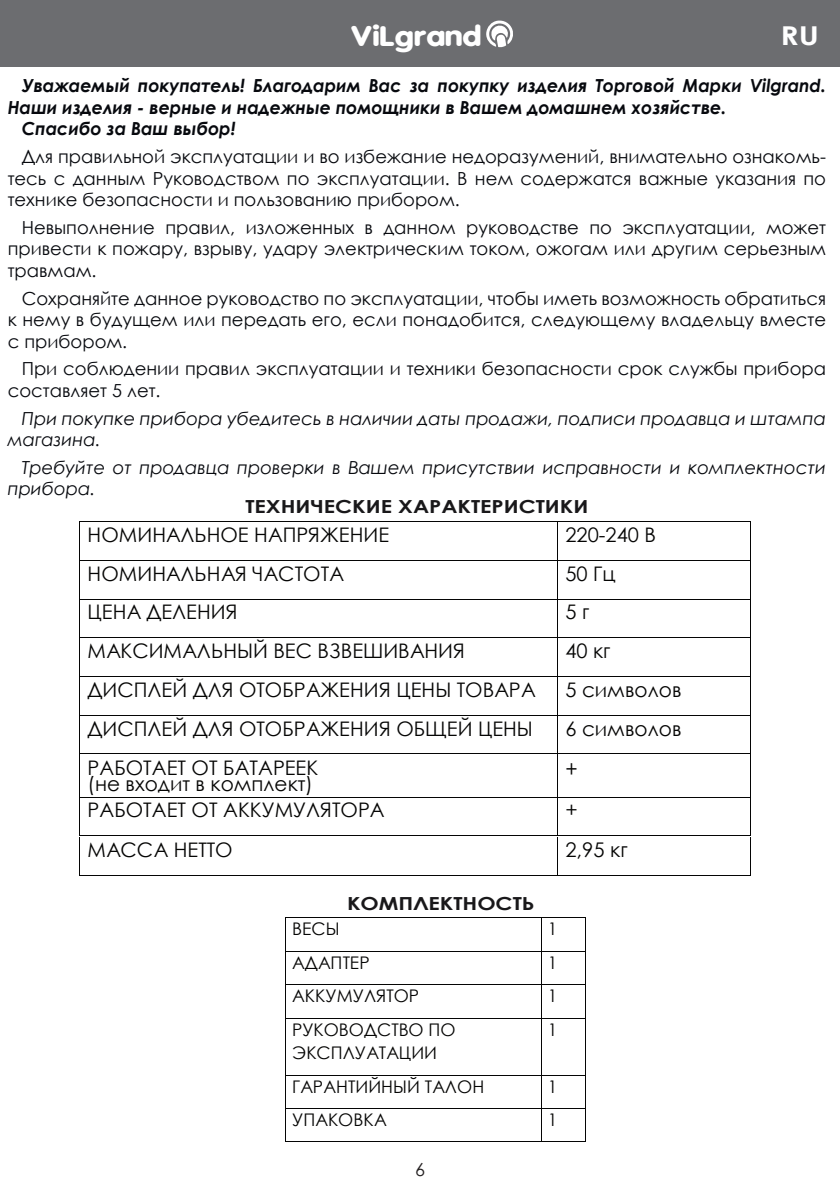
<style>
.page{position:relative;width:840px;height:1191px;background:#fff}
.page>*{position:absolute;margin:0;border:0;box-sizing:border-box;transform-origin:0 0}
.t1{font:700 27px "VAG World";color:#fff;scale:1.21 1}
.t2{font:700 26px "Century Gothic";color:#fff;scale:1.21 1}
.t3{font:22.6px "Century Gothic";color:#050504;scale:.89 1}
.t4{font:20.2px "Century Gothic";color:#050504}
.t5{font:20px/16px "Century Gothic";color:#050504}
.t6{font:18px/21.6px "Century Gothic";color:#07090e;text-align:justify}
.t7{font:italic 18px/21.6px "Century Gothic";color:#07090e}
.t8{font:italic 700 18px "Century Gothic";color:#07090e}
.t9{font:700 18px "Century Gothic";color:#19181a;scale:1.21 1}
.t10{font:18px "Century Gothic";color:#231f20}
.t11{font:17.4px/23.2px "Century Gothic";color:#050504}
</style>
<div class="page">
<div style="left:0;top:0;width:839px;height:67px;background:#6c6d70"></div>
<svg style="left:486px;top:20px;width:27px;height:27px"></svg>
<hr style="left:80px;top:521px;width:477px;height:1px;background:#050504">
<hr style="left:557px;top:521px;width:193px;height:1px;background:#050504">
<hr style="left:79px;top:522px;width:1px;height:38px;background:#050504">
<hr style="left:557px;top:522px;width:1px;height:38px;background:#050504">
<hr style="left:750px;top:522px;width:1px;height:38px;background:#050504">
<hr style="left:80px;top:560px;width:477px;height:1px;background:#050504">
<hr style="left:557px;top:560px;width:193px;height:1px;background:#050504">
<hr style="left:79px;top:561px;width:1px;height:38px;background:#050504">
<hr style="left:557px;top:561px;width:1px;height:38px;background:#050504">
<hr style="left:750px;top:561px;width:1px;height:38px;background:#050504">
<hr style="left:80px;top:599px;width:477px;height:1px;background:#050504">
<hr style="left:557px;top:599px;width:193px;height:1px;background:#050504">
<hr style="left:79px;top:599px;width:1px;height:38px;background:#050504">
<hr style="left:557px;top:599px;width:1px;height:38px;background:#050504">
<hr style="left:750px;top:599px;width:1px;height:38px;background:#050504">
<hr style="left:80px;top:637px;width:477px;height:1px;background:#050504">
<hr style="left:557px;top:637px;width:193px;height:1px;background:#050504">
<hr style="left:79px;top:638px;width:1px;height:38px;background:#050504">
<hr style="left:557px;top:638px;width:1px;height:38px;background:#050504">
<hr style="left:750px;top:638px;width:1px;height:38px;background:#050504">
<hr style="left:80px;top:676px;width:477px;height:1px;background:#050504">
<hr style="left:557px;top:676px;width:193px;height:1px;background:#050504">
<hr style="left:79px;top:677px;width:1px;height:38px;background:#050504">
<hr style="left:557px;top:677px;width:1px;height:38px;background:#050504">
<hr style="left:750px;top:677px;width:1px;height:38px;background:#050504">
<hr style="left:80px;top:715px;width:477px;height:1px;background:#050504">
<hr style="left:557px;top:715px;width:193px;height:1px;background:#050504">
<hr style="left:79px;top:716px;width:1px;height:37px;background:#050504">
<hr style="left:557px;top:716px;width:1px;height:37px;background:#050504">
<hr style="left:750px;top:716px;width:1px;height:37px;background:#050504">
<hr style="left:80px;top:753px;width:477px;height:1px;background:#050504">
<hr style="left:557px;top:753px;width:193px;height:1px;background:#050504">
<hr style="left:79px;top:754px;width:1px;height:43px;background:#050504">
<hr style="left:80px;top:797px;width:477px;height:1px;background:#050504">
<hr style="left:557px;top:754px;width:1px;height:43px;background:#050504">
<hr style="left:557px;top:797px;width:193px;height:1px;background:#050504">
<hr style="left:750px;top:754px;width:1px;height:43px;background:#050504">
<hr style="left:285px;top:917px;width:255px;height:1px;background:#050504">
<hr style="left:541px;top:917px;width:43px;height:1px;background:#050504">
<hr style="left:285px;top:918px;width:1px;height:33px;background:#050504">
<hr style="left:540px;top:918px;width:1px;height:33px;background:#050504">
<hr style="left:584px;top:918px;width:1px;height:33px;background:#050504">
<hr style="left:285px;top:951px;width:255px;height:1px;background:#050504">
<hr style="left:541px;top:951px;width:43px;height:1px;background:#050504">
<hr style="left:285px;top:951px;width:1px;height:33px;background:#050504">
<hr style="left:540px;top:951px;width:1px;height:33px;background:#050504">
<hr style="left:584px;top:951px;width:1px;height:33px;background:#050504">
<hr style="left:285px;top:984px;width:255px;height:1px;background:#050504">
<hr style="left:541px;top:984px;width:43px;height:1px;background:#050504">
<hr style="left:285px;top:985px;width:1px;height:33px;background:#050504">
<hr style="left:540px;top:985px;width:1px;height:33px;background:#050504">
<hr style="left:584px;top:985px;width:1px;height:33px;background:#050504">
<hr style="left:285px;top:1018px;width:255px;height:1px;background:#050504">
<hr style="left:541px;top:1018px;width:43px;height:1px;background:#050504">
<hr style="left:285px;top:1018px;width:1px;height:56px;background:#050504">
<hr style="left:540px;top:1018px;width:1px;height:56px;background:#050504">
<hr style="left:584px;top:1018px;width:1px;height:56px;background:#050504">
<hr style="left:285px;top:1074px;width:255px;height:1px;background:#050504">
<hr style="left:541px;top:1074px;width:43px;height:1px;background:#050504">
<hr style="left:285px;top:1075px;width:1px;height:33px;background:#050504">
<hr style="left:540px;top:1075px;width:1px;height:33px;background:#050504">
<hr style="left:584px;top:1075px;width:1px;height:33px;background:#050504">
<hr style="left:285px;top:1108px;width:255px;height:1px;background:#050504">
<hr style="left:541px;top:1108px;width:43px;height:1px;background:#050504">
<hr style="left:285px;top:1109px;width:1px;height:32px;background:#050504">
<hr style="left:285px;top:1141px;width:255px;height:1px;background:#050504">
<hr style="left:540px;top:1109px;width:1px;height:32px;background:#050504">
<hr style="left:541px;top:1141px;width:43px;height:1px;background:#050504">
<hr style="left:584px;top:1109px;width:1px;height:32px;background:#050504">
<hr style="left:79px;top:797px;width:1px;height:38px;background:#050504">
<hr style="left:80px;top:835px;width:477px;height:1px;background:#050504">
<hr style="left:557px;top:797px;width:1px;height:38px;background:#050504">
<hr style="left:557px;top:835px;width:193px;height:1px;background:#050504">
<hr style="left:750px;top:797px;width:1px;height:38px;background:#050504">
<hr style="left:79px;top:837px;width:1px;height:38px;background:#050504">
<hr style="left:80px;top:875px;width:477px;height:1px;background:#050504">
<hr style="left:557px;top:837px;width:1px;height:38px;background:#050504">
<hr style="left:557px;top:875px;width:193px;height:1px;background:#050504">
<hr style="left:750px;top:837px;width:1px;height:38px;background:#050504">
<h1 class="t1" style="left:351px;top:20px;width:109px">ViLgrand</h1>
<h2 class="t2" style="left:777px;top:16px;width:37px">UA</h2>
<h2 class="t2" style="left:780px;top:16px;width:33px">RU</h2>
<p class="t8" style="left:22px;top:72px;width:805px">Уважаемый покупатель! Благодарим Вас за покупку изделия Торговой Марки Vilgrand.</p>
<p class="t8" style="left:8px;top:94px;width:719px">Наши изделия - верные и надежные помощники в Вашем домашнем хозяйстве.</p>
<p class="t8" style="left:22px;top:115px;width:215px">Спасибо за Ваш выбор!</p>
<p class="t6" style="left:8px;top:145px;width:819px;text-indent:14px">Для правильной эксплуатации и во избежание недоразумений, внимательно ознакомь&shy;тесь с данным Руководством по эксплуатации. B нем содержатся важные указания пo технике безопасности и пользованию прибором.</p>
<p class="t6" style="left:8px;top:216px;width:819px;text-indent:14px">Невыполнение правил, изложенных в данном руководстве по эксплуатации, может привести к пожару, взрыву, удару электрическим током, ожогам или другим серьезным травмам.</p>
<p class="t6" style="left:8px;top:287px;width:819px;text-indent:14px">Сохраняйте данное руководство по эксплуатации, чтобы иметь возможность обратиться к нему в будущем или передать его, если понадобится, следующему владельцу вместе с прибором.</p>
<p class="t6" style="left:8px;top:358px;width:819px;text-indent:14px">При соблюдении правил эксплуатации и техники безопасности срок службы прибора составляет 5 лет.</p>
<p class="t7" style="left:8px;top:407px;width:819px;text-indent:14px">При покупке прибора убедитесь в наличии даты продажи, подписи продавца и штампа магазина.</p>
<p class="t7" style="left:8px;top:456px;width:819px;text-indent:14px">Требуйте от продавца проверки в Вашем присутствии исправности и комплектности прибора.</p>
<p class="t5" style="left:88px;top:526px;width:303px">НОМИНАЛЬНОЕ НАПРЯЖЕНИЕ</p>
<p class="t5" style="left:565px;top:526px;width:92px">220-240 В</p>
<p class="t5" style="left:88px;top:565px;width:258px">НОМИНАЛЬНАЯ ЧАСТОТА</p>
<p class="t5" style="left:565px;top:565px;width:52px">50 Гц</p>
<p class="t5" style="left:88px;top:604px;width:151px">ЦЕНА ДЕЛЕНИЯ</p>
<p class="t5" style="left:565px;top:604px;width:25px">5 г</p>
<p class="t5" style="left:88px;top:642px;width:378px">МАКСИМАЛЬНЫЙ ВЕС ВЗВЕШИВАНИЯ</p>
<p class="t5" style="left:565px;top:642px;width:47px">40 кг</p>
<p class="t5" style="left:88px;top:681px;width:449px">ДИСПЛЕЙ ДЛЯ ОТОБРАЖЕНИЯ ЦЕНЫ ТОВАРА</p>
<p class="t5" style="left:565px;top:681px;width:117px">5 символов</p>
<p class="t5" style="left:88px;top:720px;width:446px">ДИСПЛЕЙ ДЛЯ ОТОБРАЖЕНИЯ ОБЩЕЙ ЦЕНЫ</p>
<p class="t5" style="left:565px;top:720px;width:117px">6 символов</p>
<p class="t5" style="left:88px;top:759px;width:232px">РАБОТАЕТ ОТ БАТАРЕЕК (не входит в комплект)</p>
<p class="t9" style="left:245px;top:493px;width:285px">ТЕХНИЧЕСКИЕ ХАРАКТЕРИСТИКИ</p>
<p class="t3" style="left:565px;top:753px;width:15px">+</p>
<p class="t5" style="left:88px;top:801px;width:298px">РАБОТАЕТ ОТ АККУМУЛЯТОРА</p>
<p class="t4" style="left:565px;top:795px;width:14px">+</p>
<p class="t5" style="left:88px;top:842px;width:146px">МАССА НЕТТО</p>
<p class="t4" style="left:565px;top:836px;width:64px">2,95 кг</p>
<p class="t9" style="left:347px;top:889px;width:156px">КОМПЛЕКТНОСТЬ</p>
<p class="t11" style="left:292px;top:917px;width:49px">ВЕСЫ</p>
<p class="t11" style="left:547px;top:917px;width:11px">1</p>
<p class="t11" style="left:292px;top:950px;width:79px">АДАПТЕР</p>
<p class="t11" style="left:547px;top:950px;width:11px">1</p>
<p class="t11" style="left:292px;top:984px;width:128px">АККУМУЛЯТОР</p>
<p class="t11" style="left:547px;top:984px;width:11px">1</p>
<p class="t11" style="left:292px;top:1017px;width:165px">РУКОВОДСТВО ПО<br>ЭКСПЛУАТАЦИИ</p>
<p class="t11" style="left:547px;top:1017px;width:11px">1</p>
<p class="t11" style="left:292px;top:1074px;width:193px">ГАРАНТИЙНЫЙ ТАЛОН</p>
<p class="t11" style="left:547px;top:1074px;width:11px">1</p>
<p class="t11" style="left:292px;top:1108px;width:96px">УПАКОВКА</p>
<p class="t11" style="left:547px;top:1108px;width:11px">1</p>
<p class="t10" style="left:415px;top:1156px;width:11px">6</p>
</div>
